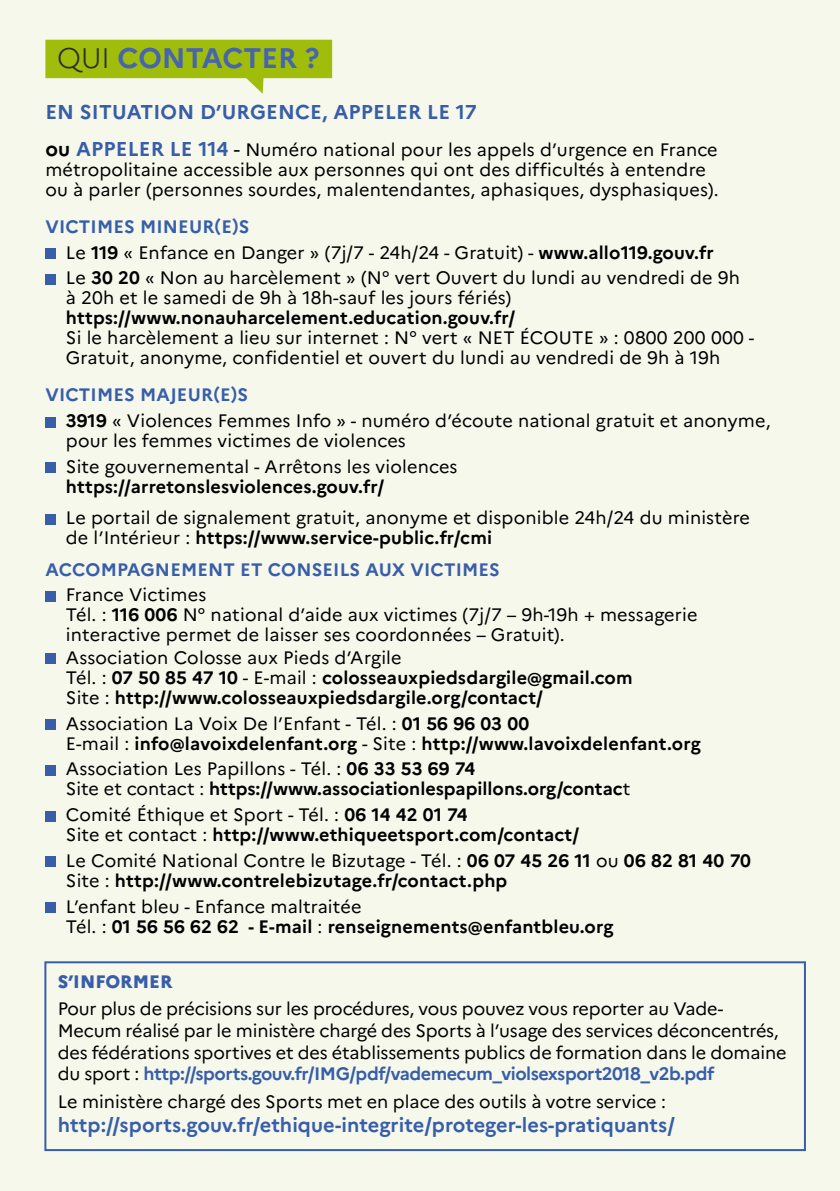
<style>
.page{position:relative;width:840px;height:1191px;background:#fff}
.page>*{position:absolute;margin:0;border:0;box-sizing:border-box;transform-origin:0 0}
.t1{font:700 28.4px "Marianne";color:#4665ae}
.t2{font:700 20px "Marianne";color:#385ea9}
.t3{font:18px/20px "Marianne";letter-spacing:.01em;color:#000}
.t4{font:700 18px/20px "Marianne";letter-spacing:.01em;color:#000}
.t5{font:18px/21.6px "Marianne";letter-spacing:-.01em;color:#000}
.t6{font:700 18px "Marianne";letter-spacing:.01em;color:#385ea9}
.t7{font:800 18px "Marianne";color:#385ea9}
.s1{font-weight:300;color:#2c2c2b}
.s2{font-weight:700;font-size:20px}
.s3{font-weight:700;font-size:20px;color:#385ea9}
.s4{font-size:20px}
.s5{font-weight:700;color:#385ea9}
.s6{font-weight:700}
.s7{font-weight:400}
</style>
<div class="page">
<div style="left:0;top:0;width:839px;height:1191px;background:#f6f8ec"></div>
<div style="left:45px;top:248px;width:11px;height:11px;background:#385ea9"></div>
<div style="left:45px;top:274px;width:11px;height:10px;background:#385ea9"></div>
<div style="left:45px;top:417px;width:11px;height:10px;background:#385ea9"></div>
<div style="left:45px;top:462px;width:11px;height:11px;background:#385ea9"></div>
<div style="left:45px;top:514px;width:11px;height:10px;background:#385ea9"></div>
<div style="left:45px;top:591px;width:11px;height:10px;background:#385ea9"></div>
<div style="left:45px;top:654px;width:11px;height:10px;background:#385ea9"></div>
<div style="left:45px;top:719px;width:11px;height:10px;background:#385ea9"></div>
<div style="left:45px;top:765px;width:11px;height:10px;background:#385ea9"></div>
<div style="left:45px;top:811px;width:11px;height:10px;background:#385ea9"></div>
<div style="left:45px;top:856px;width:11px;height:10px;background:#385ea9"></div>
<div style="left:45px;top:902px;width:11px;height:10px;background:#385ea9"></div>
<svg style="left:45px;top:40px;width:287px;height:54px"></svg>
<div style="left:44px;top:961px;width:761px;height:190px;border:2px solid #385ea9"></div>
<h1 class="t1" style="left:57px;top:41px;width:263px"><span class="s1">QUI</span> CONTACTER ?</h1>
<p class="t2" style="left:45px;top:100px;width:433px">EN SITUATION D’URGENCE, APPELER LE 17</p>
<p class="t3" style="left:45px;top:140px;width:674px"><span class="s2">ou</span> <span class="s3">APPELER LE 114</span> <span class="s4">-</span> Numéro national pour les appels d’urgence en France métropolitaine accessible aux personnes qui ont des difficultés à entendre ou à parler (personnes sourdes, malentendantes, aphasiques, dysphasiques).</p>
<p class="t3" style="left:66px;top:214px;width:675px;line-height:25.6px;text-indent:-20px"><span class="s5">VICTIMES MINEUR(E)S<br></span>Le <span class="s6">119</span> « Enfance en Danger » (7j/7 - 24h/24 - Gratuit) - <span class="s6">www.allo119.gouv.fr<br></span>Le <span class="s6">30 20</span> « Non au harcèlement » (N° vert Ouvert du lundi au vendredi de 9h</p>
<p class="t3" style="left:66px;top:288px;width:447px">à 20h et le samedi de 9h à 18h-sauf les jours fériés)</p>
<p class="t4" style="left:66px;top:308px;width:450px">https://www.nonauharcelement.education.gouv.fr/</p>
<p class="t3" style="left:66px;top:328px;width:689px">Si le harcèlement a lieu sur internet : N° vert « NET ÉCOUTE » : 0800 200 000 -<br>Gratuit, anonyme, confidentiel et ouvert du lundi au vendredi de 9h à 19h</p>
<p class="t3" style="left:66px;top:382px;width:705px;line-height:25.6px;text-indent:-20px"><span class="s5">VICTIMES MAJEUR(E)S<br></span><span class="s6">3919</span> « Violences Femmes Info » - numéro d’écoute national gratuit et anonyme,</p>
<p class="t3" style="left:66px;top:428px;width:393px;line-height:25.6px">pour les femmes victimes de violences<br>Site gouvernemental - Arrêtons les violences</p>
<p class="t4" style="left:66px;top:476px;width:319px">https://arretonslesviolences.gouv.fr/</p>
<p class="t3" style="left:66px;top:508px;width:685px">Le portail de signalement gratuit, anonyme et disponible 24h/24 du ministère de l’Intérieur : <span class="s6">https://www.service-public.fr/cmi</span></p>
<p class="t6" style="left:45px;top:558px;width:455px">ACCOMPAGNEMENT ET CONSEILS AUX VICTIMES</p>
<p class="t3" style="left:66px;top:585px;width:633px">France Victimes<br>Tél. : <span class="s6">116 006</span> N° national d’aide aux victimes (7j/7 – 9h-19h + messagerie interactive permet de laisser ses coordonnées – Gratuit).</p>
<p class="t4" style="left:66px;top:647px;width:568px"><span class="s7">Association Colosse aux Pieds d’Argile<br>Tél. :</span> 07 50 85 47 10 <span class="s7">- E-mail :</span> colosseauxpiedsdargile@gmail.com<br><span class="s7">Site :</span> http://www.colosseauxpiedsdargile.org/contact/</p>
<p class="t4" style="left:66px;top:713px;width:636px"><span class="s7">Association La Voix De l’Enfant - Tél. :</span> 01 56 96 03 00<br><span class="s7">E-mail :</span> info@lavoixdelenfant.org <span class="s7">- Site :</span> http://www.lavoixdelenfant.org</p>
<p class="t4" style="left:66px;top:759px;width:565px"><span class="s7">Association Les Papillons - Tél. :</span> 06 33 53 69 74<br><span class="s7">Site et contact :</span> https://www.associationlespapillons.org/contac<span class="s7">t</span></p>
<p class="t4" style="left:66px;top:804px;width:514px"><span class="s7">Comité Éthique et Sport - Tél. :</span> 06 14 42 01 74<br><span class="s7">Site et contact :</span> http://www.ethiqueetsport.com/contact/</p>
<p class="t4" style="left:66px;top:850px;width:686px"><span class="s7">Le Comité National Contre le Bizutage - Tél. :</span> 06 07 45 26 11 <span class="s7">ou</span> 06 82 81 40 70<br><span class="s7">Site :</span> http://www.contrelebizutage.fr/contact.php</p>
<p class="t4" style="left:66px;top:896px;width:548px"><span class="s7">L’enfant bleu - Enfance maltraitée<br>Tél. :</span> 01 56 56 62 62 - E-mail <span class="s7">:</span> renseignements@enfantbleu.org</p>
<p class="t7" style="left:58px;top:970px;width:116px">S’INFORMER</p>
<p class="t5" style="left:58px;top:998px;width:729px">Pour plus de précisions sur les procédures, vous pouvez vous reporter au Vade-Mecum réalisé par le ministère chargé des Sports à l’usage des services déconcentrés, des fédérations sportives et des établissements publics de formation dans le domaine du sport : <span class="s5">http://sports.gouv.fr/IMG/pdf/vademecum_violsexsport2018_v2b.pdf</span></p>
<p class="t3" style="left:58px;top:1091px;width:609px">Le ministère chargé des Sports met en place des outils à votre service :</p>
<p class="t2" style="left:58px;top:1112px;width:618px">http://sports.gouv.fr/ethique-integrite/proteger-les-pratiquants/</p>
</div>
